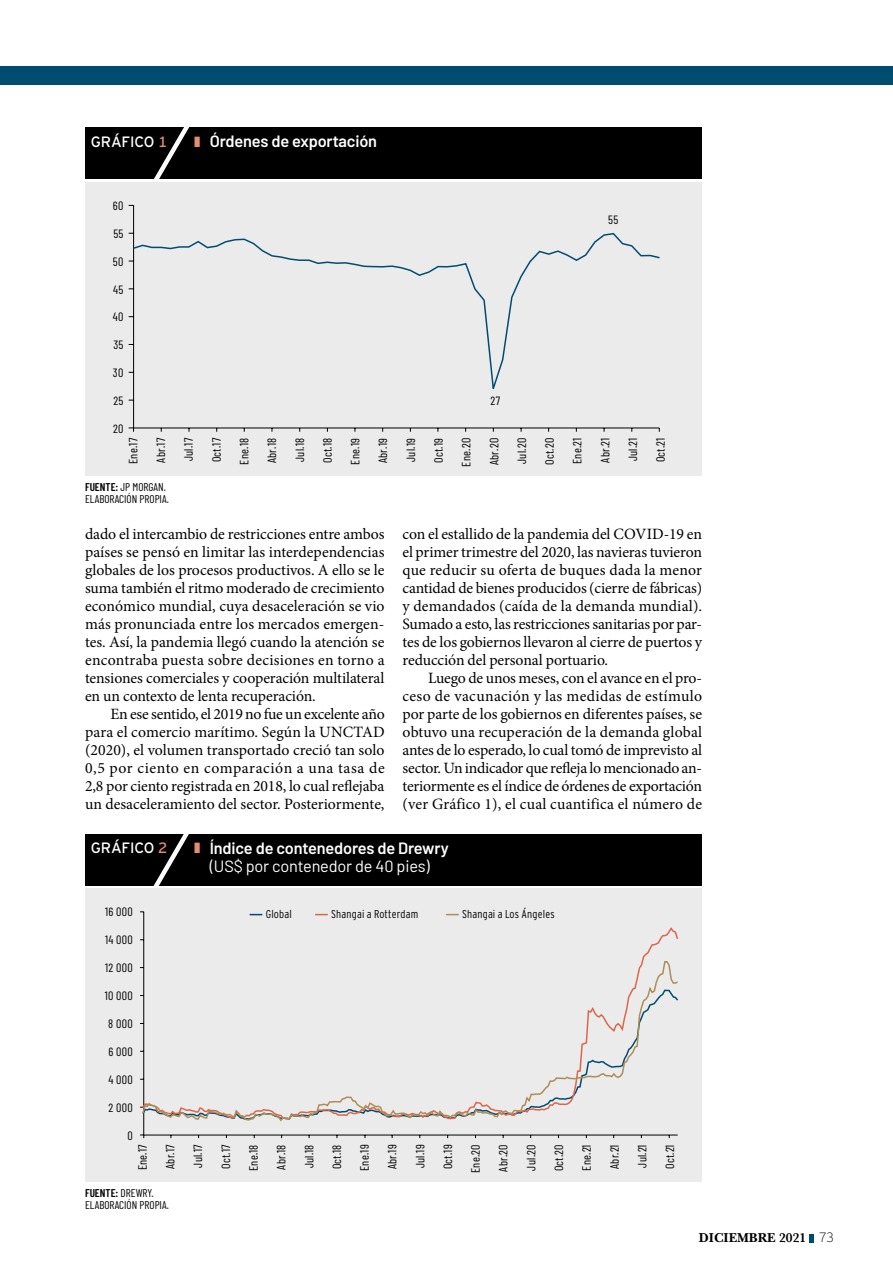
<style>
.page{position:relative;width:893px;height:1276px;background:#fff}
.page>*{position:absolute;margin:0;border:0;box-sizing:border-box;transform-origin:0 0}
.t1{font:600 16.35px "Barlow";letter-spacing:-.01em;color:#fff}
.t2{font:16.35px "Barlow";letter-spacing:-.01em;color:#fff}
.t3{font:15.75px/18px "Minion Pro";letter-spacing:-.005em;color:#000;text-align:justify}
.t4{font:15px "Interstate Mono";letter-spacing:-.01em;color:#fff}
.t5{font:13.5px "New Baskerville Bold SC";color:#000}
.t6{font:12px "Barlow Condensed";letter-spacing:.02em;color:#000}
.t7{font:300 condensed 11.4px "Interstate";letter-spacing:.015em;color:#000}
.t8{font:11.25px/12.5px "Barlow Condensed";color:#000}
.s1{color:#e68e73}
.s2{font-weight:600}
.s3{font-family:"Baskerville";font-weight:600}
.s4{font-family:"Interstate";font-weight:200}
</style>
<div class="page">
<svg style="left:809px;top:1234px;width:4px;height:8px"></svg>
<div style="left:0;top:67px;width:893px;height:18px;background:#004c70"></div>
<div style="left:85px;top:128px;width:617px;height:51px;background:#000"></div>
<div style="left:85px;top:182px;width:617px;height:293px;background:#ebebec"></div>
<hr style="left:133px;top:205px;width:1px;height:223px;background:#000">
<hr style="left:134px;top:428px;width:525px;height:1px;background:#000">
<svg style="left:132px;top:232px;width:528px;height:164px"></svg>
<div style="left:85px;top:834px;width:617px;height:51px;background:#000"></div>
<div style="left:85px;top:888px;width:617px;height:294px;background:#ebebec"></div>
<hr style="left:143px;top:912px;width:1px;height:223px;background:#000">
<hr style="left:144px;top:1134px;width:534px;height:1px;background:#000">
<svg style="left:141px;top:960px;width:537px;height:162px"></svg>
<svg style="left:250px;top:914px;width:12px;height:1px"></svg>
<svg style="left:315px;top:914px;width:13px;height:1px"></svg>
<svg style="left:446px;top:914px;width:13px;height:1px"></svg>
<svg style="left:154px;top:128px;width:35px;height:51px"></svg>
<svg style="left:154px;top:834px;width:35px;height:51px"></svg>
<p class="t4" style="left:91px;top:133px;width:78px">GRÁFICO <span class="s1">1</span></p>
<p class="t1" style="left:210px;top:129px;width:169px">Órdenes de exportación</p>
<p class="t6" style="left:113px;top:197px;width:12px">60</p>
<p class="t6" style="left:113px;top:225px;width:12px">55</p>
<p class="t6" style="left:113px;top:253px;width:12px">50</p>
<p class="t6" style="left:113px;top:281px;width:12px">45</p>
<p class="t6" style="left:113px;top:308px;width:12px">40</p>
<p class="t6" style="left:113px;top:336px;width:12px">35</p>
<p class="t6" style="left:113px;top:364px;width:12px">30</p>
<p class="t6" style="left:113px;top:392px;width:11px">25</p>
<p class="t6" style="left:113px;top:420px;width:12px">20</p>
<p class="t6" style="left:491px;top:392px;width:11px">27</p>
<p class="t6" style="left:608px;top:211px;width:12px">55</p>
<p class="t6" style="left:125px;top:464px;width:27px;rotate:-90deg">Ene.17</p>
<p class="t6" style="left:152px;top:462px;width:26px;rotate:-90deg">Abr.17</p>
<p class="t6" style="left:180px;top:461px;width:25px;rotate:-90deg">Jul.17</p>
<p class="t6" style="left:208px;top:462px;width:26px;rotate:-90deg">Oct.17</p>
<p class="t6" style="left:236px;top:465px;width:28px;rotate:-90deg">Ene.18</p>
<p class="t6" style="left:263px;top:463px;width:27px;rotate:-90deg">Abr.18</p>
<p class="t6" style="left:291px;top:462px;width:25px;rotate:-90deg">Jul.18</p>
<p class="t6" style="left:319px;top:463px;width:26px;rotate:-90deg">Oct.18</p>
<p class="t6" style="left:347px;top:464px;width:28px;rotate:-90deg">Ene.19</p>
<p class="t6" style="left:374px;top:463px;width:26px;rotate:-90deg">Abr.19</p>
<p class="t6" style="left:402px;top:462px;width:25px;rotate:-90deg">Jul.19</p>
<p class="t6" style="left:430px;top:463px;width:26px;rotate:-90deg">Oct.19</p>
<p class="t6" style="left:458px;top:467px;width:30px;rotate:-90deg">Ene.20</p>
<p class="t6" style="left:485px;top:465px;width:29px;rotate:-90deg">Abr.20</p>
<p class="t6" style="left:513px;top:464px;width:28px;rotate:-90deg">Jul.20</p>
<p class="t6" style="left:541px;top:465px;width:28px;rotate:-90deg">Oct.20</p>
<p class="t6" style="left:569px;top:464px;width:27px;rotate:-90deg">Ene.21</p>
<p class="t6" style="left:596px;top:462px;width:26px;rotate:-90deg">Abr.21</p>
<p class="t6" style="left:624px;top:461px;width:25px;rotate:-90deg">Jul.21</p>
<p class="t6" style="left:652px;top:462px;width:26px;rotate:-90deg">Oct.21</p>
<p class="t8" style="left:85px;top:479px;width:85px"><span class="s2">FUENTE:</span> JP MORGAN.<br>ELABORACIÓN PROPIA.</p>
<p class="t3" style="left:85px;top:525px;width:301px">dado el intercambio de restricciones entre ambos países se pensó en limitar las interdependencias globales de los procesos productivos. A ello se le suma también el ritmo moderado de crecimiento económico mundial, cuya desaceleración se vio más pronunciada entre los mercados emergen&shy;tes. Así, la pandemia llegó cuando la atención se encontraba puesta sobre decisiones en torno a tensiones comerciales y cooperación multilateral en un contexto de lenta recuperación.</p>
<p class="t3" style="left:85px;top:705px;width:301px;text-indent:25px">En ese sentido, el 2019 no fue un excelente año para el comercio marítimo. Según la UNCTAD (2020), el volumen transportado creció tan solo 0,5 por ciento en comparación a una tasa de 2,8 por ciento registrada en 2018, lo cual reflejaba un desaceleramiento del sector. Posteriormente,</p>
<p class="t3" style="left:403px;top:525px;width:301px">con el estallido de la pandemia del COVID-19 en el primer trimestre del 2020, las navieras tuvieron que reducir su oferta de buques dada la menor cantidad de bienes producidos (cierre de fábricas) y demandados (caída de la demanda mundial).<br>Sumado a esto, las restricciones sanitarias por par&shy;tes de los gobiernos llevaron al cierre de puertos y reducción del personal portuario.</p>
<p class="t3" style="left:403px;top:669px;width:301px;text-indent:25px">Luego de unos meses, con el avance en el pro&shy;ceso de vacunación y las medidas de estímulo por parte de los gobiernos en diferentes países, se obtuvo una recuperación de la demanda global antes de lo esperado, lo cual tomó de imprevisto al sector. Un indicador que refleja lo mencionado an&shy;teriormente es el índice de órdenes de exportación (ver Gráfico 1), el cual cuantifica el número de</p>
<p class="t4" style="left:91px;top:839px;width:78px">GRÁFICO <span class="s1">2</span></p>
<p class="t1" style="left:210px;top:835px;width:240px">Índice de contenedores de Drewry</p>
<p class="t2" style="left:210px;top:854px;width:221px">(US$ por contenedor de 40 pies)</p>
<p class="t6" style="left:105px;top:903px;width:29px">16 000</p>
<p class="t6" style="left:105px;top:931px;width:29px">14 000</p>
<p class="t6" style="left:105px;top:959px;width:29px">12 000</p>
<p class="t6" style="left:105px;top:987px;width:29px">10 000</p>
<p class="t6" style="left:108px;top:1015px;width:26px">8 000</p>
<p class="t6" style="left:108px;top:1043px;width:26px">6 000</p>
<p class="t6" style="left:108px;top:1070px;width:26px">4 000</p>
<p class="t6" style="left:108px;top:1098px;width:26px">2 000</p>
<p class="t6" style="left:127px;top:1126px;width:7px">0</p>
<p class="t7" style="left:266px;top:908px;width:28px">Global</p>
<p class="t7" style="left:331px;top:908px;width:88px">Shangai a Rotterdam</p>
<p class="t7" style="left:462px;top:908px;width:94px">Shangai a Los Ángeles</p>
<p class="t6" style="left:134px;top:1170px;width:27px;rotate:-90deg">Ene.17</p>
<p class="t6" style="left:162px;top:1169px;width:26px;rotate:-90deg">Abr.17</p>
<p class="t6" style="left:189px;top:1167px;width:25px;rotate:-90deg">Jul.17</p>
<p class="t6" style="left:217px;top:1168px;width:26px;rotate:-90deg">Oct.17</p>
<p class="t6" style="left:245px;top:1171px;width:28px;rotate:-90deg">Ene.18</p>
<p class="t6" style="left:273px;top:1169px;width:27px;rotate:-90deg">Abr.18</p>
<p class="t6" style="left:300px;top:1168px;width:25px;rotate:-90deg">Jul.18</p>
<p class="t6" style="left:328px;top:1169px;width:26px;rotate:-90deg">Oct.18</p>
<p class="t6" style="left:356px;top:1171px;width:28px;rotate:-90deg">Ene.19</p>
<p class="t6" style="left:384px;top:1169px;width:26px;rotate:-90deg">Abr.19</p>
<p class="t6" style="left:411px;top:1168px;width:25px;rotate:-90deg">Jul.19</p>
<p class="t6" style="left:439px;top:1169px;width:26px;rotate:-90deg">Oct.19</p>
<p class="t6" style="left:467px;top:1173px;width:30px;rotate:-90deg">Ene.20</p>
<p class="t6" style="left:495px;top:1171px;width:29px;rotate:-90deg">Abr.20</p>
<p class="t6" style="left:522px;top:1170px;width:28px;rotate:-90deg">Jul.20</p>
<p class="t6" style="left:550px;top:1171px;width:28px;rotate:-90deg">Oct.20</p>
<p class="t6" style="left:578px;top:1170px;width:27px;rotate:-90deg">Ene.21</p>
<p class="t6" style="left:606px;top:1169px;width:26px;rotate:-90deg">Abr.21</p>
<p class="t6" style="left:634px;top:1167px;width:25px;rotate:-90deg">Jul.21</p>
<p class="t6" style="left:661px;top:1168px;width:26px;rotate:-90deg">Oct.21</p>
<p class="t8" style="left:85px;top:1185px;width:85px"><span class="s2">FUENTE:</span> DREWRY.<br>ELABORACIÓN PROPIA.</p>
<p class="t5" style="left:699px;top:1230px;width:136px">DICIEMBRE <span class="s3">2021</span> <span class="s4">73</span></p>
</div>
